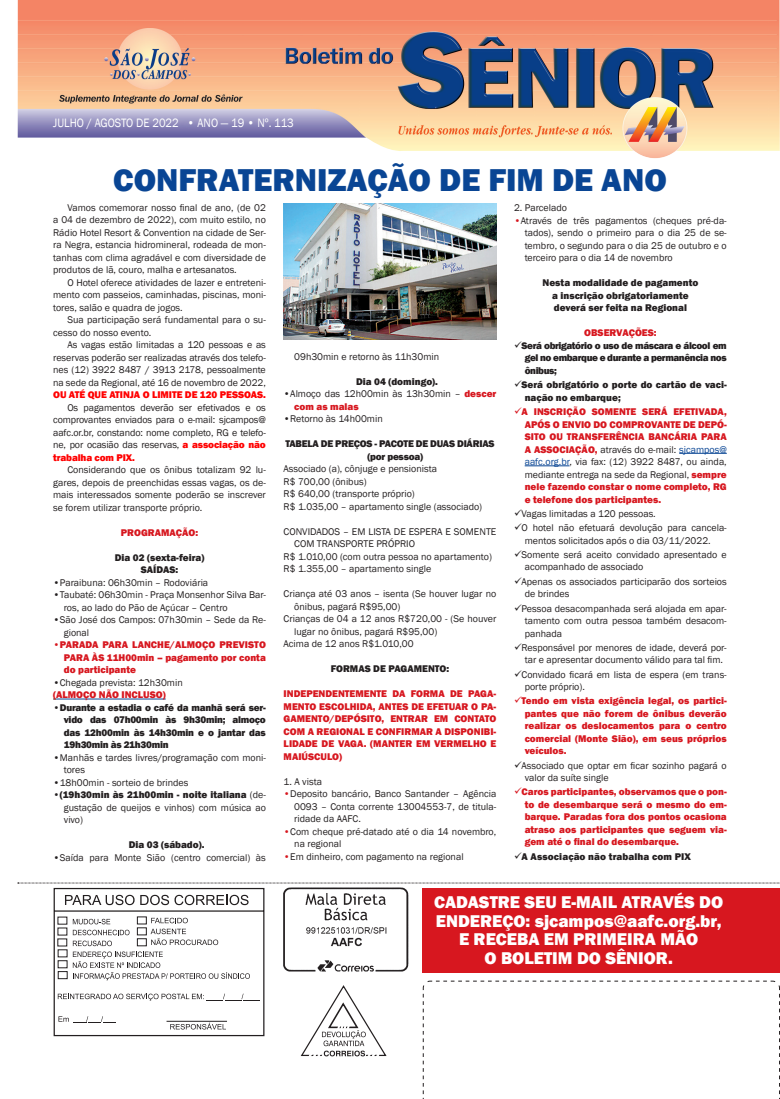
<style>
.page{position:relative;width:780px;height:1099px;background:#fff}
.page>*{position:absolute;margin:0;border:0;box-sizing:border-box;transform-origin:0 0}
.t1{font:800 32.5px "Franklin Gothic";color:#094594}
.t2{font:800 17.5px/18.8px "Franklin Gothic";color:#fff;text-align:center}
.t3{font:12.5px "Franklin Gothic";color:#fff;scale:.9 1}
.t4{font:10px/12.5px "Franklin Gothic";color:#231f20}
.t5{font:800 10px/12.5px "Franklin Gothic";color:#d7171f;text-align:justify}
.t6{font:800 10px/12.5px "Franklin Gothic";color:#231f20;text-align:center}
.t7{font:800 10px/12.5px "Franklin Gothic";letter-spacing:-.025em;color:#231f20}
.t8{font:800 10px "Franklin Gothic";letter-spacing:-.005em;color:#f00}
.s1{font-weight:800;color:#f00}
.s2{font-weight:400}
.s3{font-weight:800}
.s4{font-weight:800;color:#d7171f}
.s5{font-weight:400;color:#231f20}
.s6{font-weight:400;color:#094594}
</style>
<div class="page">
<img style="left:18px;top:0;width:761px;height:158px">
<svg style="left:18px;top:882px;width:762px;height:213px"></svg>
<div style="left:423px;top:888px;width:357px;height:85px;background:#d7171f"></div>
<hr style="left:56px;top:698px;width:110px;height:1px;background:#094594">
<hr style="left:679px;top:453px;width:47px;height:1px;background:#094594">
<hr style="left:524px;top:465px;width:45px;height:1px;background:#094594">
<img style="left:283px;top:203px;width:213px;height:136px">
<p class="t3" style="left:53px;top:115px;width:269px">JULHO / AGOSTO DE 2022 • ANO — 19 • Nº. 113</p>
<h1 class="t1" style="left:113px;top:159px;width:555px">CONFRATERNIZAÇÃO DE FIM DE ANO</h1>
<p class="t4" style="left:53px;top:201px;width:214px;text-align:justify;text-indent:14px">Vamos comemorar nosso final de ano, (de 02 a 04 de dezembro de 2022), com muito estilo, no Rádio Hotel Resort &amp; Convention na cidade de Ser&shy;ra Negra, estancia hidromineral, rodeada de mon&shy;tanhas com clima agradável e com diversidade de produtos de lã, couro, malha e artesanatos.</p>
<p class="t4" style="left:53px;top:276px;width:214px;text-align:justify;text-indent:14px">O Hotel oferece atividades de lazer e entreteni&shy;mento com passeios, caminhadas, piscinas, moni&shy;tores, salão e quadra de jogos.</p>
<p class="t4" style="left:53px;top:314px;width:214px;text-indent:14px">Sua participação será fundamental para o su&shy;cesso do nosso evento.</p>
<p class="t4" style="left:53px;top:339px;width:214px;text-align:justify;text-indent:14px">As vagas estão limitadas a 120 pessoas e as reservas poderão ser realizadas através dos telefo&shy;nes (12) 3922 8487 / 3913 2178, pessoalmente na sede da Regional, até 16 de novembro de 2022,</p>
<p class="t8" style="left:53px;top:388px;width:214px">OU ATÉ QUE ATINJA O LIMITE DE 120 PESSOAS.</p>
<p class="t4" style="left:53px;top:401px;width:214px;text-align:justify;text-indent:14px">Os pagamentos deverão ser efetivados e os comprovantes enviados para o e-mail: sjcampos@ aafc.or.br, constando: nome completo, RG e telefo&shy;ne, por ocasião das reservas, <span class="s1">a associação não trabalha com PIX.</span></p>
<p class="t4" style="left:53px;top:464px;width:214px;text-align:justify;text-indent:14px">Considerando que os ônibus totalizam 92 lu&shy;gares, depois de preenchidas essas vagas, os de&shy;mais interessados somente poderão se inscrever se forem utilizar transporte próprio.</p>
<p class="t5" style="left:121px;top:526px;width:79px">PROGRAMAÇÃO:</p>
<p class="t6" style="left:115px;top:551px;width:91px">Dia 02 (sexta-feira)<br>SAÍDAS:</p>
<p class="t4" style="left:53px;top:576px;width:156px">•Paraibuna: 06h30min – Rodoviária</p>
<p class="t4" style="left:64px;top:589px;width:203px;text-indent:-11px">•Taubaté: 06h30min - Praça Monsenhor Silva Bar&shy;ros, ao lado do Pão de Açúcar – Centro</p>
<p class="t4" style="left:64px;top:614px;width:203px;text-indent:-11px">•São José dos Campos: 07h30min – Sede da Re&shy;gional</p>
<p class="t5" style="left:64px;top:638px;width:203px;text-indent:-11px">•PARADA PARA LANCHE/ALMOÇO PREVISTO PARA ÀS 11H00min – pagamento por conta do participante</p>
<p class="t4" style="left:53px;top:676px;width:131px">•Chegada prevista: 12h30min</p>
<p class="t5" style="left:53px;top:688px;width:114px">(ALMOÇO NÃO INCLUSO)</p>
<p class="t6" style="left:64px;top:701px;width:203px;text-align:justify;text-indent:-11px"><span class="s2">•</span>Durante a estadia o café da manhã será ser&shy;vido das 07h00min às 9h30min; almoço das 12h00min às 14h30min e o jantar das 19h30min às 21h30min</p>
<p class="t4" style="left:64px;top:751px;width:203px;text-indent:-11px">•Manhãs e tardes livres/programação com moni&shy;tores</p>
<p class="t4" style="left:53px;top:776px;width:137px">•18h00min - sorteio de brindes</p>
<p class="t4" style="left:64px;top:789px;width:203px;text-align:justify;text-indent:-11px">•<span class="s3">(19h30min às 21h00min - noite italiana</span> (de&shy;gustação de queijos e vinhos) com música ao vivo)</p>
<p class="t6" style="left:129px;top:838px;width:77px">Dia 03 (sábado).</p>
<p class="t4" style="left:53px;top:851px;width:214px">•Saída para Monte Sião (centro comercial) às</p>
<p class="t4" style="left:294px;top:350px;width:146px">09h30min e retorno às 11h30min</p>
<p class="t6" style="left:356px;top:375px;width:83px">Dia 04 (domingo).</p>
<p class="t4" style="left:294px;top:388px;width:203px;text-indent:-11px">•Almoço das 12h00min às 13h30min – <span class="s4">descer com as malas</span></p>
<p class="t4" style="left:283px;top:413px;width:101px">•Retorno às 14h00min</p>
<p class="t7" style="left:367px;top:437px;width:128px;text-indent:-82px">TABELA DE PREÇOS - PACOTE DE DUAS DIÁRIAS (por pessoa)</p>
<p class="t4" style="left:283px;top:463px;width:200px">Associado (a), cônjuge e pensionista<br>R$ 700,00 (ônibus)<br>R$ 640,00 (transporte próprio)<br>R$ 1.035,00 – apartamento single (associado)</p>
<p class="t4" style="left:283px;top:525px;width:214px">CONVIDADOS – EM LISTA DE ESPERA E SOMENTE</p>
<p class="t4" style="left:294px;top:538px;width:122px">COM TRANSPORTE PRÓPRIO</p>
<p class="t4" style="left:283px;top:550px;width:210px">R$ 1.010,00 (com outra pessoa no apartamento)</p>
<p class="t4" style="left:283px;top:563px;width:149px">R$ 1.355,00 – apartamento single</p>
<p class="t4" style="left:283px;top:588px;width:214px">Criança até 03 anos – isenta (Se houver lugar no</p>
<p class="t4" style="left:294px;top:600px;width:108px">ônibus, pagará R$95,00)</p>
<p class="t4" style="left:283px;top:613px;width:214px">Crianças de 04 a 12 anos R$720,00 - (Se houver</p>
<p class="t4" style="left:294px;top:625px;width:144px">lugar no ônibus, pagará R$95,00)</p>
<p class="t4" style="left:283px;top:638px;width:131px">Acima de 12 anos R$1.010,00</p>
<p class="t6" style="left:330px;top:662px;width:120px">FORMAS DE PAGAMENTO:</p>
<p class="t5" style="left:283px;top:687px;width:214px">INDEPENDENTEMENTE DA FORMA DE PAGA-MENTO ESCOLHIDA, ANTES DE EFETUAR O PA-GAMENTO/DEPÓSITO, ENTRAR EM CONTATO COM A REGIONAL E CONFIRMAR A DISPONIBI-LIDADE DE VAGA. (MANTER EM VERMELHO E MAIÚSCULO)</p>
<p class="t4" style="left:283px;top:775px;width:40px">1. A vista</p>
<p class="t4" style="left:294px;top:788px;width:203px;text-align:justify;text-indent:-11px"><span class="s4">•</span>Deposito bancário, Banco Santander – Agência 0093 – Conta corrente 13004553-7, de titula&shy;ridade da AAFC.</p>
<p class="t4" style="left:294px;top:825px;width:203px;text-indent:-11px"><span class="s4">•</span>Com cheque pré-datado até o dia 14 novembro, na regional</p>
<p class="t4" style="left:283px;top:850px;width:181px"><span class="s4">•</span>Em dinheiro, com pagamento na regional</p>
<p class="t4" style="left:514px;top:202px;width:54px">2. Parcelado</p>
<p class="t4" style="left:524px;top:214px;width:203px;text-align:justify;text-indent:-11px"><span class="s4">•</span>Através de três pagamentos (cheques pré-da&shy;tados), sendo o primeiro para o dia 25 de se&shy;tembro, o segundo para o dia 25 de outubro e o terceiro para o dia 14 de novembro</p>
<p class="t6" style="left:542px;top:277px;width:157px">Nesta modalidade de pagamento a inscrição obrigatoriamente deverá ser feita na Regional</p>
<p class="t5" style="left:584px;top:327px;width:74px">OBSERVAÇÕES:</p>
<p class="t6" style="left:524px;top:339px;width:203px;text-align:justify;text-indent:-11px">✓Será obrigatório o uso de máscara e álcool em gel no embarque e durante a permanência nos ônibus;</p>
<p class="t6" style="left:524px;top:378px;width:203px;text-align:left;text-indent:-11px">✓Será obrigatório o porte do cartão de vaci&shy;nação no embarque;</p>
<p class="t5" style="left:524px;top:405px;width:203px;text-indent:-11px">✓A INSCRIÇÃO SOMENTE SERÁ EFETIVADA, APÓS O ENVIO DO COMPROVANTE DE DEPÓ-SITO OU TRANSFERÊNCIA BANCÁRIA PARA A ASSOCIAÇÃO, <span class="s5">através do e-mail:</span> <span class="s6">sjcampos@ aafc.org.br</span><span class="s5">, via fax: (12) 3922 8487, ou ainda, mediante entrega na sede da Regional,</span> sempre nele fazendo constar o nome completo, RG e telefone dos participantes.</p>
<p class="t4" style="left:514px;top:507px;width:143px">✓Vagas limitadas a 120 pessoas.</p>
<p class="t4" style="left:514px;top:522px;width:214px;text-align:center">✓O hotel não efetuará devolução para cancela&shy;mentos solicitados após o dia 03/11/2022.</p>
<p class="t4" style="left:524px;top:548px;width:203px;text-indent:-11px">✓Somente será aceito convidado apresentado e acompanhado de associado</p>
<p class="t4" style="left:524px;top:575px;width:203px;text-indent:-11px">✓Apenas os associados participarão dos sorteios de brindes</p>
<p class="t4" style="left:524px;top:602px;width:203px;text-align:justify;text-indent:-11px">✓Pessoa desacompanhada será alojada em apar&shy;tamento com outra pessoa também desacom&shy;panhada</p>
<p class="t4" style="left:524px;top:641px;width:203px;text-indent:-11px">✓Responsável por menores de idade, deverá por&shy;tar e apresentar documento válido para tal fim.</p>
<p class="t4" style="left:524px;top:668px;width:203px;text-indent:-11px">✓Convidado ficará em lista de espera (em trans&shy;porte próprio).</p>
<p class="t5" style="left:524px;top:694px;width:203px;text-indent:-11px">✓Tendo em vista exigência legal, os partici&shy;pantes que não forem de ônibus deverão realizar os deslocamentos para o centro comercial (Monte Sião), em seus próprios veículos.</p>
<p class="t4" style="left:524px;top:759px;width:203px;text-indent:-11px">✓Associado que optar em ficar sozinho pagará o valor da suíte single</p>
<p class="t5" style="left:524px;top:785px;width:203px;text-indent:-11px">✓Caros participantes, observamos que o pon&shy;to de desembarque será o mesmo do em&shy;barque. Paradas fora dos pontos ocasiona atraso aos participantes que seguem via&shy;gem até o final do desembarque.</p>
<p class="t6" style="left:514px;top:850px;width:178px">✓A Associação não trabalha com PIX</p>
<h2 class="t2" style="left:434px;top:892px;width:290px">CADASTRE SEU E-MAIL ATRAVÉS DO<br>ENDEREÇO: sjcampos@aafc.org.br,<br>E RECEBA EM PRIMEIRA MÃO<br>O BOLETIM DO SÊNIOR.</h2>
</div>
